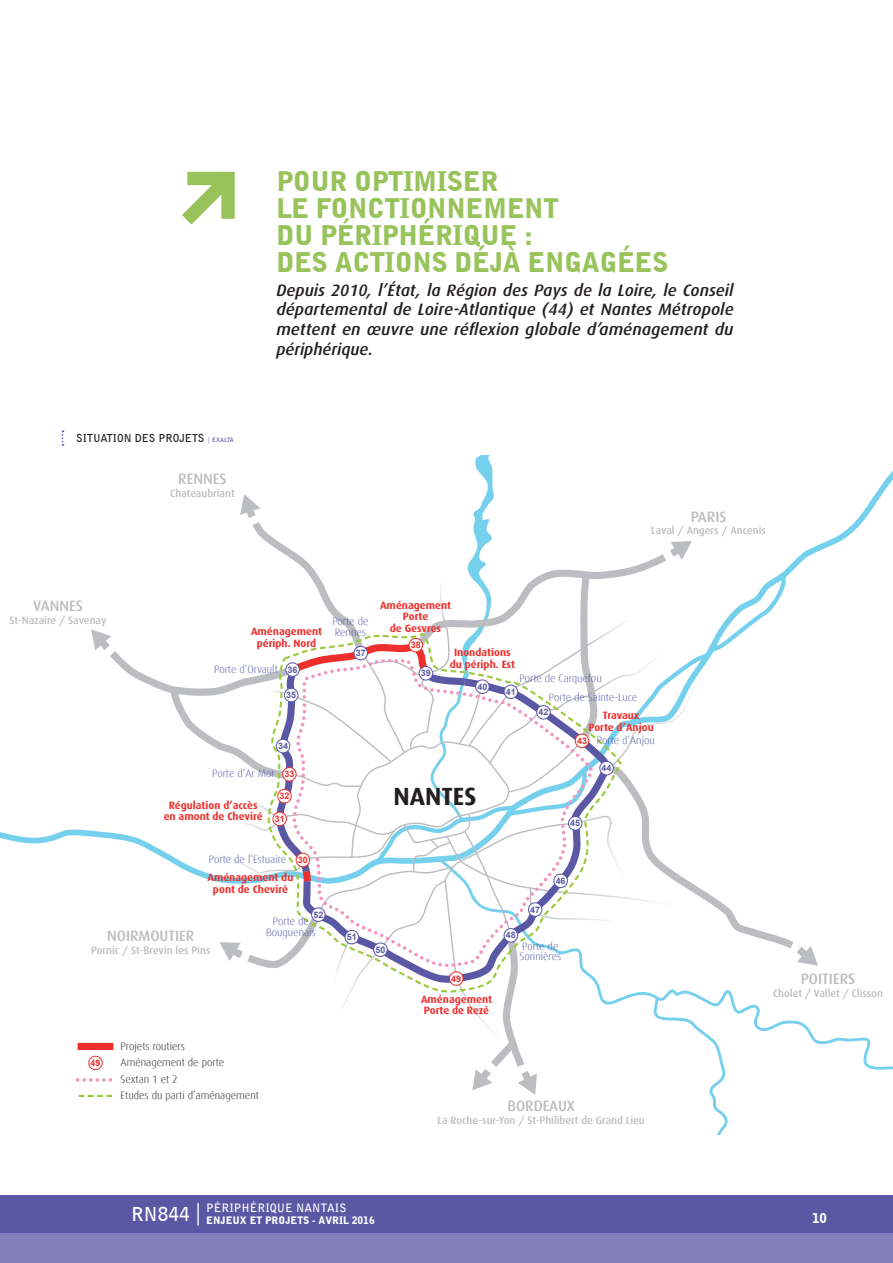
<style>
.page{position:relative;width:893px;height:1263px;background:#fff}
.page>*{position:absolute;margin:0;border:0;box-sizing:border-box;transform-origin:0 0}
.t1{font:900 27px/27px "Bell Gothic BT";letter-spacing:-.015em;color:#97c35a}
.t2{font:700 24.9px "Dax";color:#231f20}
.t3{font:italic 500 16.5px/19.8px "Dax OT";letter-spacing:.005em;color:#231f20;text-align:justify}
.t4{font:500 15px "Dax";color:#bcbdc0}
.t5{font:900 13.35px "Bell Gothic BT";color:#fff}
.t6{font:700 11.55px "Bell Gothic Std";color:#fff}
.t7{font:700 10.95px "Bell Gothic BT";color:#231f20}
.t8{font:700 10.65px/11.4px "Dax OT";color:#ee2f2c;text-align:center}
.t9{font:300 10.65px/10.6px "Dax";color:#5a57a5}
.t10{font:500 10.65px "Dax";color:#bcbdc0}
.t11{font:300 10.65px/16.4px "Dax";color:#231f20}
.t12{font:900 10.35px "Bell Gothic BT";color:#fff}
.t13{font:700 9px "Arial";color:#5a57a5}
.t14{font:700 9px "Arial";color:#ee2f2c}
.s1{font-size:6px;color:#5a57a5}
</style>
<div class="page">
<div style="left:0;top:1195px;width:893px;height:38px;background:#5a57a5"></div>
<div style="left:0;top:1233px;width:893px;height:30px;background:#837dbb"></div>
<hr style="left:197px;top:1203px;width:2px;height:22px;background:#fff">
<svg style="left:182px;top:172px;width:53px;height:52px"></svg>
<svg style="left:62px;top:430px;width:1px;height:16px"></svg>
<svg style="left:78px;top:455px;width:740px;height:679px"></svg>
<div style="left:78px;top:1043px;width:35px;height:7px;background:#ee2f2c"></div>
<div style="left:89px;top:1056px;width:13px;height:14px;background:#fff;border-radius:50%"></div>
<div style="left:88px;top:1056px;width:15px;height:14px;border:1px solid #ee2f2c;border-radius:50%"></div>
<p class="t7" style="left:76px;top:431px;width:158px">SITUATION DE S PROJETS <span class="s1">| EXALTA</span></p>
<h3 class="t4" style="left:178px;top:470px;width:50px">RENNES</h3>
<p class="t10" style="left:170px;top:487px;width:66px">Chateaubriant</p>
<h1 class="t1" style="left:276px;top:167px;width:284px">POUR OPTIMISER<br>LE FONCTIONN EMENT<br>DU PÉRIPHÉRIQUE :<br>DES</h1>
<h1 class="t1" style="left:335px;top:248px;width:335px">ACTIONS DÉJÀ EN GAGÉES</h1>
<h3 class="t3" style="left:276px;top:280px;width:459px">Depuis 2010, l’état, la Région des Pays de la Loire, le Conseil départemental de Loire-Atlantique (44) et Nantes Métropole mettent en œuvre une réflexion globale d’aménagement du périphérique.</h3>
<h3 class="t4" style="left:691px;top:508px;width:37px">PARIS</h3>
<p class="t10" style="left:651px;top:525px;width:116px">Laval / Angers / Ancenis</p>
<h3 class="t4" style="left:33px;top:597px;width:51px">VANNES</h3>
<p class="t10" style="left:10px;top:614px;width:98px">St-Nazaire / Savenay</p>
<p class="t8" style="left:251px;top:626px;width:72px">Aménagement périph. Nord</p>
<p class="t9" style="left:214px;top:664px;width:65px">Porte d’Orvault</p>
<p class="t13" style="left:288px;top:663px;width:11px">36</p>
<p class="t13" style="left:286px;top:689px;width:11px">35</p>
<p class="t9" style="left:332px;top:616px;width:38px">Porte de<br>Rennes</p>
<p class="t13" style="left:356px;top:647px;width:11px">37</p>
<p class="t13" style="left:278px;top:740px;width:11px">34</p>
<p class="t14" style="left:284px;top:768px;width:11px">33</p>
<p class="t14" style="left:279px;top:790px;width:11px">32</p>
<p class="t14" style="left:275px;top:813px;width:11px">31</p>
<p class="t9" style="left:212px;top:768px;width:64px">Porte d’Ar Mor</p>
<p class="t8" style="left:164px;top:800px;width:100px">Régulation d’accès en amont de Cheviré</p>
<p class="t8" style="left:380px;top:599px;width:72px">Aménagement<br>Porte<br>de Gesvres</p>
<p class="t14" style="left:411px;top:639px;width:11px">38</p>
<p class="t13" style="left:421px;top:667px;width:11px">39</p>
<p class="t8" style="left:450px;top:647px;width:67px">Inondations du périph. Est</p>
<p class="t13" style="left:477px;top:680px;width:11px">40</p>
<p class="t9" style="left:549px;top:669px;width:90px;line-height:19px;text-indent:-29px">Porte de Carquefou<br>Porte de Sainte-Luce</p>
<p class="t13" style="left:506px;top:686px;width:11px">41</p>
<p class="t13" style="left:538px;top:706px;width:11px">42</p>
<p class="t8" style="left:588px;top:710px;width:67px">Travaux<br>Porte d’Anjou</p>
<p class="t14" style="left:577px;top:735px;width:11px">43</p>
<p class="t9" style="left:597px;top:735px;width:60px">Porte d’Anjou</p>
<p class="t13" style="left:602px;top:762px;width:11px">44</p>
<h2 class="t2" style="left:393px;top:782px;width:84px">NANTES</h2>
<p class="t13" style="left:570px;top:817px;width:11px">45</p>
<p class="t9" style="left:209px;top:854px;width:79px">Porte de l’Estuaire</p>
<p class="t14" style="left:298px;top:854px;width:11px">30</p>
<p class="t8" style="left:207px;top:872px;width:87px">Aménagement du pont de Cheviré</p>
<h3 class="t4" style="left:107px;top:927px;width:89px">NOIRMOUTIER</h3>
<p class="t10" style="left:91px;top:944px;width:121px">Pornic / St-Brevin les Pins</p>
<p class="t13" style="left:313px;top:908px;width:11px">52</p>
<p class="t9" style="left:266px;top:916px;width:51px;text-align:center">Porte de<br>Bouguenais</p>
<p class="t13" style="left:347px;top:931px;width:11px">51</p>
<p class="t13" style="left:375px;top:944px;width:11px">50</p>
<p class="t14" style="left:91px;top:1057px;width:11px">49</p>
<p class="t11" style="left:121px;top:1038px;width:140px">Projets routiers<br>Aménagement de porte<br>Sextan 1 et 2<br>Etudes du parti d’aménagement</p>
<p class="t13" style="left:506px;top:929px;width:11px">48</p>
<p class="t13" style="left:530px;top:903px;width:11px">47</p>
<p class="t13" style="left:556px;top:875px;width:11px">46</p>
<p class="t14" style="left:451px;top:972px;width:11px">49</p>
<p class="t8" style="left:421px;top:993px;width:72px;text-align:left">Aménagement<br>Porte de Rezé</p>
<p class="t9" style="left:519px;top:941px;width:43px">Porte de<br>Sorinières</p>
<h3 class="t4" style="left:507px;top:1097px;width:69px">BORDEAUX</h3>
<p class="t10" style="left:438px;top:1114px;width:209px">La Roche-sur-Yon / St-Philibert de Grand Lieu</p>
<h3 class="t4" style="left:801px;top:971px;width:56px">POITIERS</h3>
<p class="t10" style="left:773px;top:987px;width:111px">Cholet / Vallet / Clisson</p>
<p class="t6" style="left:206px;top:1201px;width:142px">PÉRIP HÉRIQUE NANTAIS</p>
<p class="t12" style="left:131px;top:1214px;width:245px"><sup>RN844</sup> ENJEUX ET PROJETS - AVRIL 2016</p>
<p class="t5" style="left:812px;top:1209px;width:16px">10</p>
</div>
